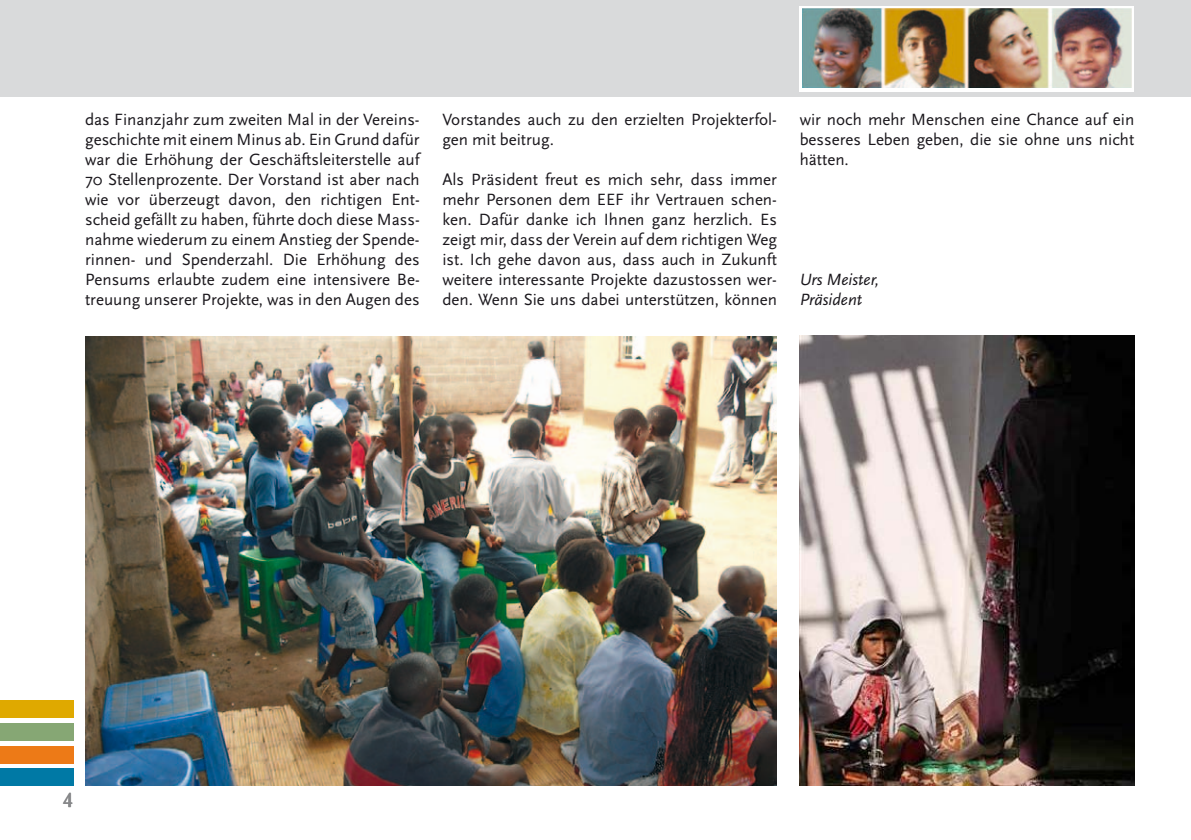
<style>
.page{position:relative;width:1191px;height:840px;background:#fff}
.page>*{position:absolute;margin:0;border:0;box-sizing:border-box;transform-origin:0 0}
.t1{font:500 20px "Barmeno";color:#87888a}
.t2{font:17px/20px "Scala Sans";color:#1a171c;text-align:justify}
.t3{font:italic 17px/20px "Scala Sans";color:#1a171c}
</style>
<div class="page">
<div style="left:0;top:768px;width:74px;height:17px;background:#0079a5"></div>
<div style="left:0;top:745px;width:74px;height:17px;background:#ed7a17"></div>
<div style="left:0;top:723px;width:74px;height:17px;background:#86a774"></div>
<div style="left:0;top:700px;width:74px;height:17px;background:#dfa900"></div>
<div style="left:0;top:0;width:1191px;height:96px;background:#d9dadb"></div>
<img style="left:799px;top:335px;width:335px;height:450px">
<svg style="left:799px;top:6px;width:335px;height:85px;background:#f4f4f0"></svg>
<img style="left:802px;top:9px;width:329px;height:79px">
<img style="left:85px;top:336px;width:692px;height:449px">
<p class="t2" style="left:85px;top:110px;width:336px">das Finanzjahr zum zweiten Mal in der Vereins&shy;geschichte mit einem Minus ab. Ein Grund dafür war die Erhöhung der Geschäftsleiterstelle auf 70 Stellenprozente. Der Vorstand ist aber nach wie vor überzeugt davon, den richtigen Ent&shy;scheid gefällt zu haben, führte doch diese Mass&shy;nahme wiederum zu einem Anstieg der Spende&shy;rinnen- und Spenderzahl. Die Erhöhung des Pensums erlaubte zudem eine intensivere Be&shy;treuung unserer Projekte, was in den Augen des</p>
<p class="t2" style="left:442px;top:110px;width:336px">Vorstandes auch zu den erzielten Projekterfol&shy;gen mit beitrug.</p>
<p class="t2" style="left:442px;top:170px;width:336px">Als Präsident freut es mich sehr, dass immer mehr Personen dem EEF ihr Vertrauen schen&shy;ken. Dafür danke ich Ihnen ganz herzlich. Es zeigt mir, dass der Verein auf dem richtigen Weg ist. Ich gehe davon aus, dass auch in Zukunft weitere interessante Projekte dazustossen wer&shy;den. Wenn Sie uns dabei unterstützen, können</p>
<p class="t2" style="left:799px;top:110px;width:336px">wir noch mehr Menschen eine Chance auf ein besseres Leben geben, die sie ohne uns nicht hätten.</p>
<p class="t3" style="left:799px;top:270px;width:81px">Urs Meister,<br>Präsident</p>
<p class="t1" style="left:63px;top:787px;width:12px">4</p>
</div>
